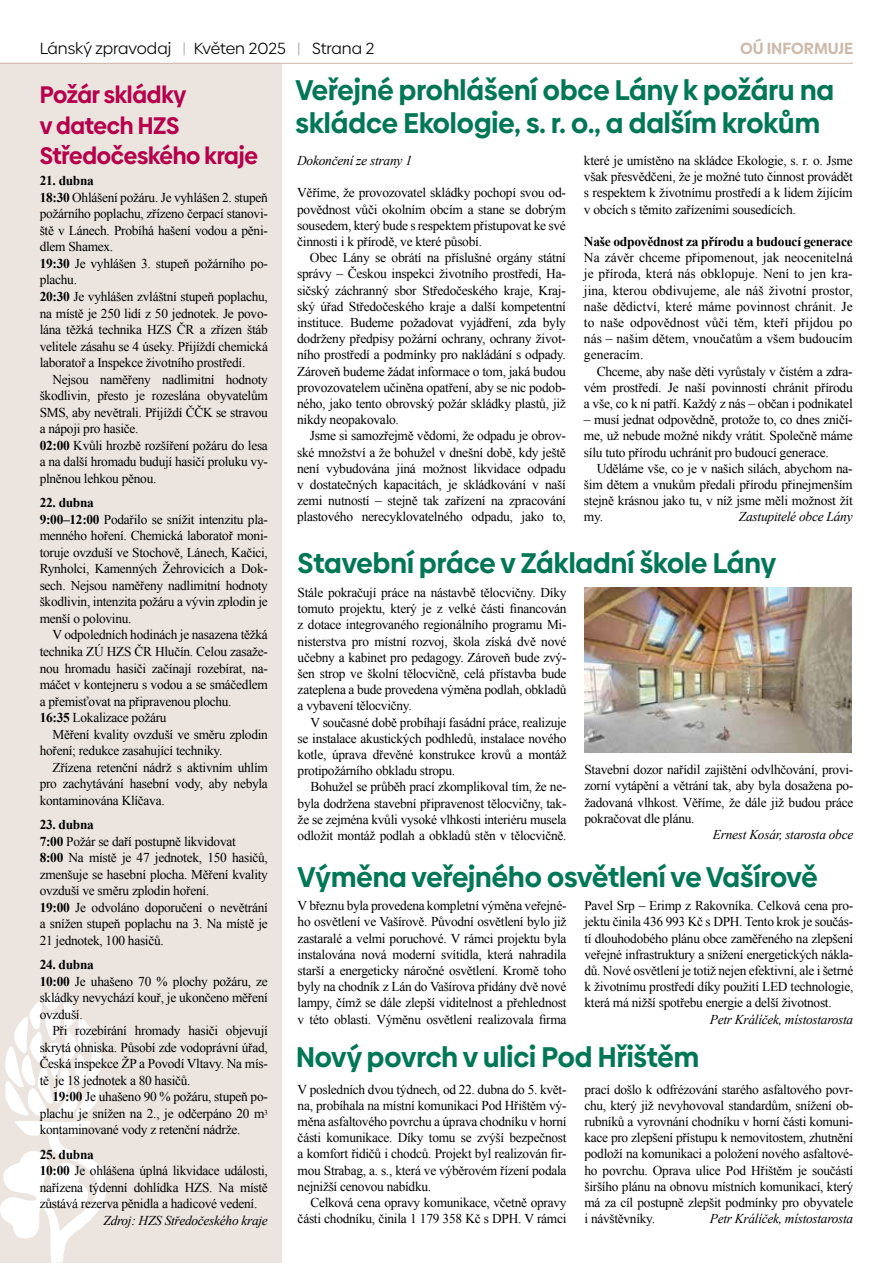
<style>
.page{position:relative;width:893px;height:1263px;background:#fff}
.page>*{position:absolute;margin:0;border:0;box-sizing:border-box;transform-origin:0 0}
.t1{font:700 28.5px/33px "Biennale";color:#007756;scale:.96 1}
.t2{font:700 24px/30.3px "Biennale";letter-spacing:-.01em;color:#b6004b;scale:.95 1}
.t3{font:16.2px "Biennale";color:#000}
.t4{font:700 16.2px "Biennale";color:#cdbaab}
.t5{font:13.5px/16.2px "Times New Roman";letter-spacing:-.02em;color:#000;text-align:justify}
.t6{font:italic 13.5px "Times New Roman";letter-spacing:-.02em;color:#000}
.t7{font:700 13.5px "Times New Roman";letter-spacing:-.02em;color:#000}
.s1{color:#9c9e9f}
.s2{font-weight:700}
</style>
<div class="page">
<div style="left:0;top:64px;width:282px;height:1199px;background:#ece5df"></div>
<hr style="left:0;top:63px;width:893px;height:1px;background:#cdbaab">
<div style="left:853px;top:33px;width:40px;height:48px;background:#fff"></div>
<svg style="left:0;top:992px;width:107px;height:271px"></svg>
<img style="left:584px;top:588px;width:267px;height:164px">
<p class="t3" style="left:40px;top:39px;width:336px">Lánský zpravodaj <span class="s1">|</span> Květen 2025 <span class="s1">|</span> Strana 2</p>
<p class="t4" style="left:740px;top:38px;width:115px">OÚ INFORMUJE</p>
<h2 class="t2" style="left:40px;top:80px;width:231px">Požár skládky<br>v datech HZS<br>Středočeského kraje</h2>
<p class="t5" style="left:40px;top:172px;width:230px;text-align:left"><span class="s2">21. dubna<br>18:30</span> Ohlášení požáru. Je vyhlášen 2. stupeň požárního poplachu, zřízeno čerpací stanovi&shy;ště v Lánech. Probíhá hašení vodou a pěni&shy;dlem Shamex.<br><span class="s2">19:30</span> Je vyhlášen 3. stupeň požárního po&shy;plachu.<br><span class="s2">20:30</span> Je vyhlášen zvláštní stupeň poplachu, na místě je 250 lidí z 50 jednotek. Je povo&shy;lána těžká technika HZS ČR a zřízen štáb velitele zásahu se 4 úseky. Přijíždí chemická laboratoř a Inspekce životního prostředí.</p>
<p class="t5" style="left:40px;top:371px;width:230px;text-align:left;text-indent:13px">Nejsou naměřeny nadlimitní hodnoty škodlivin, přesto je rozeslána obyvatelům SMS, aby nevětrali. Přijíždí ČČK se stravou a nápoji pro hasiče.<br><span class="s2">02:00</span> Kvůli hrozbě rozšíření požáru do lesa a na další hromadu budují hasiči proluku vy&shy;plněnou lehkou pěnou.</p>
<p class="t5" style="left:40px;top:494px;width:230px;text-align:left"><span class="s2">22. dubna<br>9:00–12:00</span> Podařilo se snížit intenzitu pla&shy;menného hoření. Chemická laboratoř moni&shy;toruje ovzduší ve Stochově, Lánech, Kačici, Rynholci, Kamenných Žehrovicích a Dok&shy;sech. Nejsou naměřeny nadlimitní hodnoty škodlivin, intenzita požáru a vývin zplodin je menší o polovinu.</p>
<p class="t5" style="left:40px;top:626px;width:230px;text-align:left;text-indent:13px">V odpoledních hodinách je nasazena těžká technika ZÚ HZS ČR Hlučín. Celou zasaže&shy;nou hromadu hasiči začínají rozebírat, na&shy;máčet v kontejneru s vodou a se smáčedlem a přemisťovat na připravenou plochu.<br><span class="s2">16:35</span> Lokalizace požáru</p>
<p class="t5" style="left:40px;top:726px;width:230px;text-indent:13px">Měření kvality ovzduší ve směru zplodin hoření; redukce zasahující techniky.</p>
<p class="t5" style="left:40px;top:759px;width:230px;text-indent:13px">Zřízena retenční nádrž s aktivním uhlím pro zachytávání hasební vody, aby nebyla kontaminována Klíčava.</p>
<p class="t5" style="left:40px;top:816px;width:230px;text-align:left"><span class="s2">23. dubna<br>7:00</span> Požár se daří postupně likvidovat<br><span class="s2">8:00</span> Na místě je 47 jednotek, 150 hasičů, zmenšuje se hasební plocha. Měření kvality ovzduší ve směru zplodin hoření.<br><span class="s2">19:00</span> Je odvoláno doporučení o nevětrání a snížen stupeň poplachu na 3. Na místě je 21 jednotek, 100 hasičů.</p>
<p class="t5" style="left:40px;top:956px;width:230px;text-align:left"><span class="s2">24. dubna<br>10:00</span> Je uhašeno 70 % plochy požáru, ze skládky nevychází kouř, je ukončeno měření ovzduší.</p>
<p class="t5" style="left:40px;top:1022px;width:230px;text-indent:13px">Při rozebírání hromady hasiči objevují skrytá ohniska. Působí zde vodoprávní úřad, Česká inspekce ŽP a Povodí Vltavy. Na mís&shy;tě je 18 jednotek a 80 hasičů.</p>
<p class="t5" style="left:40px;top:1088px;width:230px;text-indent:13px"><span class="s2">19:00</span> Je uhašeno 90 % požáru, stupeň po&shy;plachu je snížen na 2., je odčerpáno 20 m<sup>3 </sup>kontaminované vody z retenční nádrže.</p>
<p class="t5" style="left:40px;top:1145px;width:230px;text-align:left"><span class="s2">25. dubna<br>10:00</span> Je ohlášena úplná likvidace události, nařízena týdenní dohlídka HZS. Na místě zůstává rezerva pěnidla a hadicové vedení.</p>
<p class="t6" style="left:104px;top:1211px;width:166px">Zdroj: HZS Středočeského kraje</p>
<h1 class="t1" style="left:296px;top:73px;width:563px">Veřejné prohlášení obce Lány k požáru na skládce Ekologie, s. r. o., a dalším krokům</h1>
<p class="t5" style="left:584px;top:152px;width:270px">které je umístěno na skládce Ekologie, s. r. o. Jsme však přesvědčeni, že je možné tuto činnost provádět s respektem k životnímu prostředí a k lidem žijícím v obcích s těmito zařízeními sousedících.</p>
<p class="t7" style="left:584px;top:232px;width:270px">Naše odpovědnost za přírodu a budoucí generace</p>
<p class="t5" style="left:584px;top:249px;width:270px">Na závěr chceme připomenout, jak neocenitelná je příroda, která nás obklopuje. Není to jen kra&shy;jina, kterou obdivujeme, ale náš životní prostor, naše dědictví, které máme povinnost chránit. Je to naše odpovědnost vůči těm, kteří přijdou po nás – našim dětem, vnoučatům a všem budoucím generacím.</p>
<p class="t5" style="left:584px;top:363px;width:270px;text-indent:13px">Chceme, aby naše děti vyrůstaly v čistém a zdra&shy;vém prostředí. Je naší povinností chránit přírodu a vše, co k ní patří. Každý z nás – občan i podnikatel</p>
<p class="t5" style="left:584px;top:411px;width:270px">– musí jednat odpovědně, protože to, co dnes zničí&shy;me, už nebude možné nikdy vrátit. Společně máme sílu tuto přírodu uchránit pro budoucí generace.</p>
<p class="t5" style="left:584px;top:460px;width:270px;text-indent:13px">Uděláme vše, co je v našich silách, abychom na&shy;šim dětem a vnukům předali přírodu přinejmenším stejně krásnou jako tu, v níž jsme měli možnost žít my.</p>
<p class="t6" style="left:297px;top:151px;width:116px">Dokončení ze strany 1</p>
<p class="t5" style="left:297px;top:185px;width:270px">Věříme, že provozovatel skládky pochopí svou od&shy;povědnost vůči okolním obcím a stane se dobrým sousedem, který bude s respektem přistupovat ke své činnosti i k přírodě, ve které působí.</p>
<p class="t5" style="left:297px;top:249px;width:270px;text-indent:13px">Obec Lány se obrátí na příslušné orgány státní správy – Českou inspekci životního prostředí, Ha&shy;sičský záchranný sbor Středočeského kraje, Kraj&shy;ský úřad Středočeského kraje a další kompetentní instituce. Budeme požadovat vyjádření, zda byly dodrženy předpisy požární ochrany, ochrany život&shy;ního prostředí a podmínky pro nakládání s odpady.<br>Zároveň budeme žádat informace o tom, jaká budou provozovatelem učiněna opatření, aby se nic podob&shy;ného, jako tento obrovský požár skládky plastů, již nikdy neopakovalo.</p>
<p class="t5" style="left:297px;top:428px;width:270px;text-indent:13px">Jsme si samozřejmě vědomi, že odpadu je obrov&shy;ské množství a že bohužel v dnešní době, kdy ještě není vybudována jiná možnost likvidace odpadu v dostatečných kapacitách, je skládkování v naší zemi nutností – stejně tak zařízení na zpracování plastového nerecyklovatelného odpadu, jako to,</p>
<p class="t6" style="left:739px;top:508px;width:115px">Zastupitelé obce Lány</p>
<h1 class="t1" style="left:298px;top:547px;width:500px">Stavební práce v Základní škole Lány</h1>
<p class="t5" style="left:298px;top:584px;width:270px">Stále pokračují práce na nástavbě tělocvičny. Díky tomuto projektu, který je z velké části financován z dotace integrovaného regionálního programu Mi&shy;nisterstva pro místní rozvoj, škola získá dvě nové učebny a kabinet pro pedagogy. Zároveň bude zvý&shy;šen strop ve školní tělocvičně, celá přístavba bude zateplena a bude provedena výměna podlah, obkladů a vybavení tělocvičny.</p>
<p class="t5" style="left:298px;top:714px;width:270px;text-indent:13px">V současné době probíhají fasádní práce, realizuje se instalace akustických podhledů, instalace nového kotle, úprava dřevěné konstrukce krovů a montáž protipožárního obkladu stropu.</p>
<p class="t5" style="left:298px;top:779px;width:270px;text-indent:13px">Bohužel se průběh prací zkomplikoval tím, že ne&shy;byla dodržena stavební připravenost tělocvičny, tak&shy;že se zejména kvůli vysoké vlhkosti interiéru musela odložit montáž podlah a obkladů stěn v tělocvičně.</p>
<p class="t5" style="left:584px;top:761px;width:270px">Stavební dozor nařídil zajištění odvlhčování, provi&shy;zorní vytápění a větrání tak, aby byla dosažena po&shy;žadovaná vlhkost. Věříme, že dále již budou práce pokračovat dle plánu.</p>
<p class="t6" style="left:713px;top:825px;width:142px">Ernest Kosár, starosta obce</p>
<h1 class="t1" style="left:298px;top:860px;width:543px">Výměna veřejného osvětlení ve Vašírově</h1>
<p class="t5" style="left:298px;top:897px;width:270px">V březnu byla provedena kompletní výměna veřejné&shy;ho osvětlení ve Vašírově. Původní osvětlení bylo již zastaralé a velmi poruchové. V rámci projektu byla instalována nová moderní svítidla, která nahradila starší a energeticky náročné osvětlení. Kromě toho byly na chodník z Lán do Vašírova přidány dvě nové lampy, čímž se dále zlepší viditelnost a přehlednost v této oblasti. Výměnu osvětlení realizovala firma</p>
<p class="t5" style="left:584px;top:897px;width:270px">Pavel Srp – Erimp z Rakovníka. Celková cena pro&shy;jektu činila 436 993 Kč s DPH. Tento krok je součás&shy;tí dlouhodobého plánu obce zaměřeného na zlepšení veřejné infrastruktury a snížení energetických nákla&shy;dů. Nové osvětlení je totiž nejen efektivní, ale i šetrné k životnímu prostředí díky použití LED technologie, která má nižší spotřebu energie a delší životnost.</p>
<p class="t6" style="left:710px;top:1010px;width:145px">Petr Králíček, místostarosta</p>
<h1 class="t1" style="left:296px;top:1040px;width:421px">Nový povrch v ulici Pod Hřištěm</h1>
<p class="t5" style="left:584px;top:1081px;width:270px">prací došlo k odfrézování starého asfaltového povr&shy;chu, který již nevyhovoval standardům, snížení ob&shy;rubníků a vyrovnání chodníku v horní části komuni&shy;kace pro zlepšení přístupu k nemovitostem, zhutnění podloží na komunikaci a položení nového asfaltové&shy;ho povrchu. Oprava ulice Pod Hřištěm je součástí širšího plánu na obnovu místních komunikací, který má za cíl postupně zlepšit podmínky pro obyvatele i návštěvníky.</p>
<p class="t5" style="left:298px;top:1081px;width:270px">V posledních dvou týdnech, od 22. dubna do 5. květ&shy;na, probíhala na místní komunikaci Pod Hřištěm vý&shy;měna asfaltového povrchu a úprava chodníku v horní části komunikace. Díky tomu se zvýší bezpečnost a komfort řidičů i chodců. Projekt byl realizován fir&shy;mou Strabag, a. s., která ve výběrovém řízení podala nejnižší cenovou nabídku.</p>
<p class="t5" style="left:298px;top:1194px;width:270px;text-align:right">Celková cena opravy komunikace, včetně opravy části chodníku, činila 1 179 358 Kč s DPH. V rámci</p>
<p class="t6" style="left:710px;top:1209px;width:145px">Petr Králíček, místostarosta</p>
</div>
